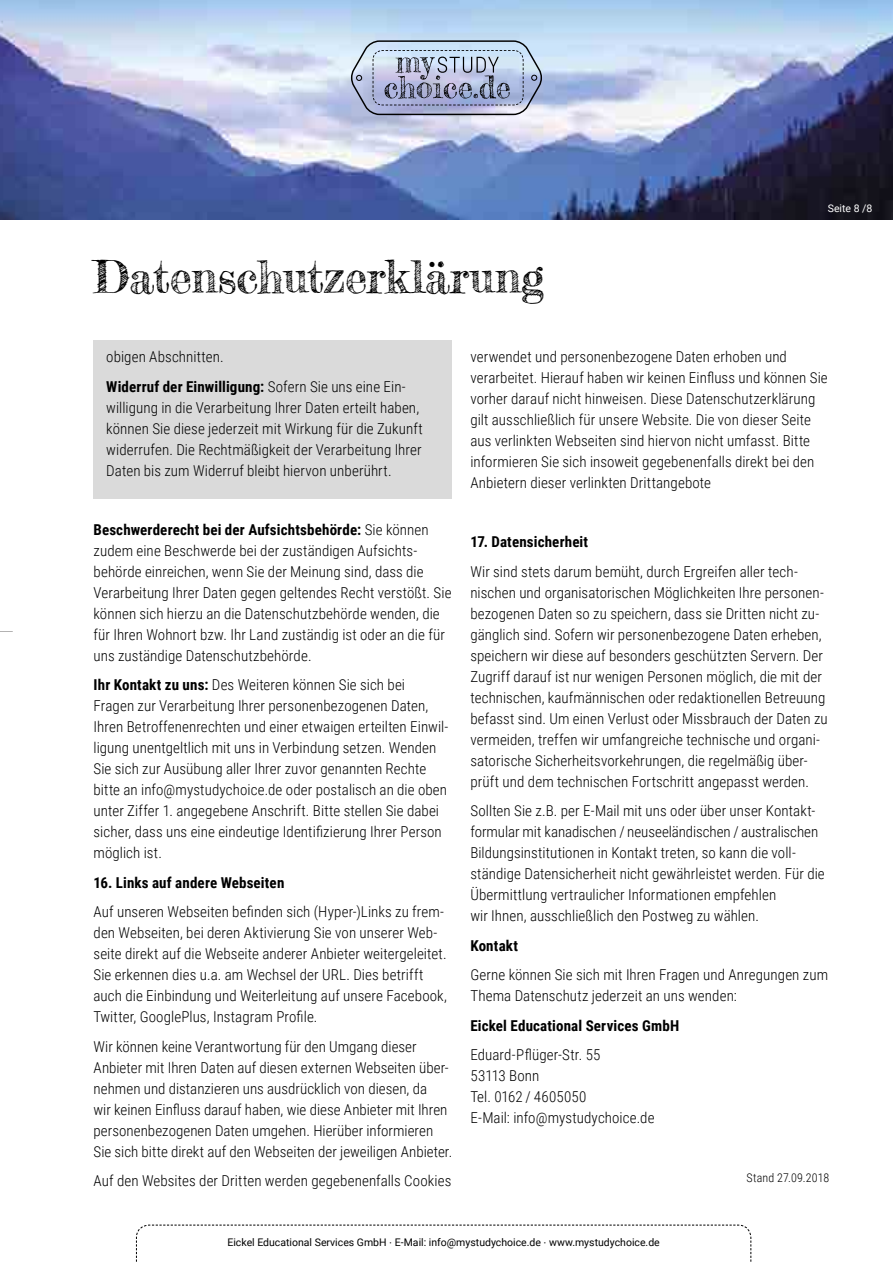
<style>
.page{position:relative;width:893px;height:1263px;background:#fff}
.page>*{position:absolute;margin:0;border:0;box-sizing:border-box;transform-origin:0 0}
.t1{font:45px "Frederickathe Great";letter-spacing:-.01em;color:#000}
.t2{font:300 15px/21px "Roboto Condensed";letter-spacing:.005em;color:#000}
.t3{font:700 15px "Roboto Condensed";letter-spacing:.01em;color:#000}
.t4{font:300 12px "Roboto Condensed";letter-spacing:.015em;color:#000}
.t5{font:10.5px "Roboto";color:#000}
.t6{font:10.5px "Roboto";color:#fff}
.s1{font-weight:700}
.s2{font-family:"Frutiger LT Std"}
</style>
<div class="page">
<img style="left:0;top:0;width:893px;height:219px">
<svg style="left:0;top:631px;width:13px;height:1px"></svg>
<svg style="left:351px;top:40px;width:191px;height:75px"></svg>
<svg style="left:136px;top:1224px;width:616px;height:38px"></svg>
<div style="left:94px;top:340px;width:358px;height:159px;background:#dadada"></div>
<h1 class="t1" style="left:94px;top:249px;width:452px">Datenschutzerklärung</h1>
<p class="t6" style="left:828px;top:201px;width:46px">Seite 8 /8</p>
<p class="t2" style="left:106px;top:341px;width:301px;line-height:29.5px">obigen Abschnitten.<br><span class="s1">Widerruf der Einwilligung:</span> Sofern Sie uns eine Ein-</p>
<p class="t2" style="left:106px;top:396px;width:318px">willigung in die Verarbeitung Ihrer Daten erteilt haben, können Sie diese jederzeit mit Wirkung für die Zukunft widerrufen. Die Rechtmäßigkeit der Verarbeitung Ihrer Daten bis zum Widerruf bleibt hiervon unberührt.</p>
<p class="t2" style="left:94px;top:518px;width:359px"><span class="s1">Beschwerderecht bei der Aufsichtsbehörde:</span> Sie können zudem eine Beschwerde bei der zuständigen Aufsichts&shy;behörde einreichen, wenn Sie der Meinung sind, dass die Verarbeitung Ihrer Daten gegen geltendes Recht verstößt. Sie können sich hierzu an die Datenschutzbehörde wenden, die für Ihren Wohnort bzw. Ihr Land zuständig ist oder an die für uns zuständige Datenschutzbehörde.</p>
<p class="t2" style="left:94px;top:674px;width:356px"><span class="s1">Ihr Kontakt zu uns:</span> Des Weiteren können Sie sich bei Fragen zur Verarbeitung Ihrer personenbezogenen Daten, Ihren Betroffenenrechten und einer etwaigen erteilten Einwil&shy;ligung unentgeltlich mit uns in Verbindung setzen. Wenden Sie sich zur Ausübung aller Ihrer zuvor genannten Rechte bitte an info@mystudychoice.de oder postalisch an die oben unter Ziffer 1. angegebene Anschrift. Bitte stellen Sie dabei sicher, dass uns eine eindeutige Identifizierung Ihrer Person möglich ist.</p>
<p class="t3" style="left:94px;top:872px;width:192px">16. Links auf andere Webseiten</p>
<p class="t2" style="left:94px;top:901px;width:355px">Auf unseren Webseiten befinden sich (Hyper-)Links zu frem&shy;den Webseiten, bei deren Aktivierung Sie von unserer Web&shy;seite direkt auf die Webseite anderer Anbieter weitergeleitet.<br>Sie erkennen dies u.a. am Wechsel der URL. Dies betrifft auch die Einbindung und Weiterleitung auf unsere Facebook, Twitter, GooglePlus, Instagram Profile.</p>
<p class="t2" style="left:94px;top:1035px;width:360px">Wir können keine Verantwortung für den Umgang dieser Anbieter mit Ihren Daten auf diesen externen Webseiten über&shy;nehmen und distanzieren uns ausdrücklich von diesen, da<br>wir keinen Einfluss darauf haben, wie diese Anbieter mit Ihren personenbezogenen Daten umgehen. Hierüber informieren Sie sich bitte direkt auf den Webseiten der jeweiligen Anbieter.</p>
<p class="t2" style="left:94px;top:1170px;width:359px">Auf den Websites der Dritten werden gegebenenfalls Cookies</p>
<p class="t2" style="left:470px;top:346px;width:359px">verwendet und personenbezogene Daten erhoben und verarbeitet. Hierauf haben wir keinen Einfluss und können Sie vorher darauf nicht hinweisen. Diese Datenschutzerklärung gilt ausschließlich für unsere Website. Die von dieser Seite aus verlinkten Webseiten sind hiervon nicht umfasst. Bitte informieren Sie sich insoweit gegebenenfalls direkt bei den Anbietern dieser verlinkten Drittangebote</p>
<p class="t3" style="left:470px;top:531px;width:119px">17. Datensicherheit</p>
<p class="t2" style="left:470px;top:560px;width:359px">Wir sind stets darum bemüht, durch Ergreifen aller tech&shy;nischen und organisatorischen Möglichkeiten Ihre personen&shy;bezogenen Daten so zu speichern, dass sie Dritten nicht zu&shy;gänglich sind. Sofern wir personenbezogene Daten erheben, speichern wir diese auf besonders geschützten Servern. Der Zugriff darauf ist nur wenigen Personen möglich, die mit der technischen, kaufmännischen oder redaktionellen Betreuung befasst sind. Um einen Verlust oder Missbrauch der Daten zu vermeiden, treffen wir umfangreiche technische und organi&shy;satorische Sicherheitsvorkehrungen, die regelmäßig über&shy;prüft und dem technischen Fortschritt angepasst werden.</p>
<p class="t2" style="left:470px;top:800px;width:356px">Sollten Sie z.B. per E-Mail mit uns oder über unser Kontakt&shy;formular mit kanadischen / neuseeländischen / australischen Bildungsinstitutionen in Kontakt treten, so kann die voll&shy;ständige Datensicherheit nicht gewährleistet werden. Für die Übermittlung vertraulicher Informationen empfehlen<br>wir Ihnen, ausschließlich den Postweg zu wählen.</p>
<p class="t3" style="left:470px;top:935px;width:49px">Kontakt</p>
<p class="t2" style="left:470px;top:964px;width:359px">Gerne können Sie sich mit Ihren Fragen und Anregungen zum<br>Thema Datenschutz jederzeit an uns wenden:</p>
<p class="t3" style="left:470px;top:1015px;width:210px">Eickel Educational Services GmbH</p>
<p class="t2" style="left:470px;top:1044px;width:186px">Eduard-Pflüger-Str. 55<br>53113 Bonn<br>Tel. 0162 / 4605050<br>E-Mail: info@mystudychoice.de</p>
<p class="t4" style="left:746px;top:1169px;width:84px">Stand 27.09.2018</p>
<p class="t5" style="left:227px;top:1235px;width:434px">Eickel Educational Services GmbH <span class="s2">∙</span> E-Mail: info@mystudychoice.de <span class="s2">∙</span> www.mystudychoice.de</p>
</div>
